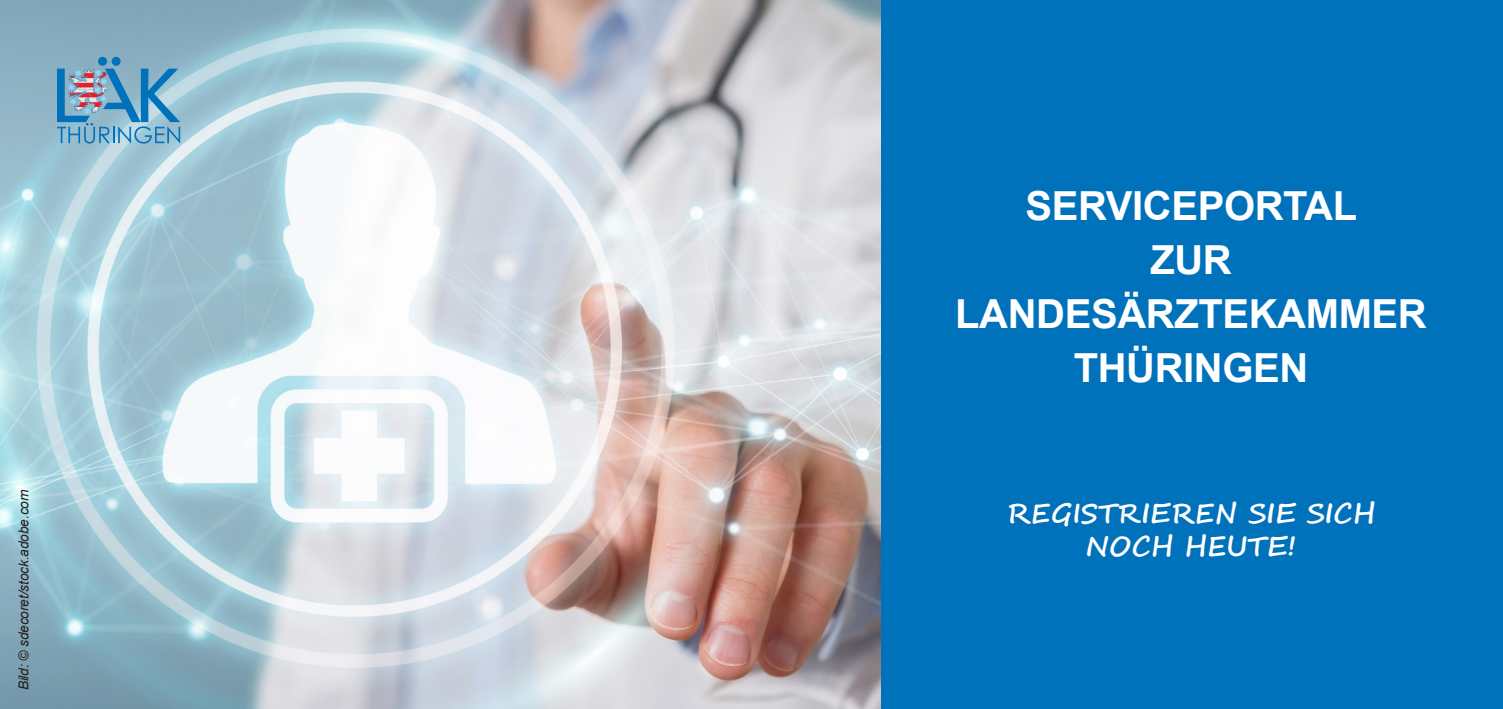
<style>
.page{position:relative;width:1503px;height:709px;background:#fff}
.page>*{position:absolute;margin:0;border:0;box-sizing:border-box;transform-origin:0 0}
.t1{font:700 40px "Arial";letter-spacing:-.01em;color:#fff}
.t2{font:700 27.5px "Segoe Script";color:#fff}
.t3{font:italic 13.75px "Arial";letter-spacing:-.01em;color:#231f20}
</style>
<div class="page">
<div style="left:880px;top:0;width:622px;height:709px;background:#0072bc"></div>
<img style="left:0;top:0;width:880px;height:709px">
<div style="left:98px;top:57px;width:9px;height:9px;background:#0072bc;border-radius:50%"></div>
<div style="left:112px;top:57px;width:9px;height:9px;background:#0072bc;border-radius:50%"></div>
<svg style="left:57px;top:69px;width:123px;height:75px;background:#70a4c4"></svg>
<p class="t3" style="left:15px;top:690px;width:202px;rotate:-90deg">Bild: © sdecoret/stock.adobe.com</p>
<p class="t1" style="left:1025px;top:177px;width:333px">SERVICEPORTAL</p>
<p class="t1" style="left:1150px;top:231px;width:83px">ZUR</p>
<p class="t1" style="left:955px;top:285px;width:473px">LANDESÄRZTEKAMMER</p>
<p class="t1" style="left:1073px;top:339px;width:236px">THÜRINGEN</p>
<p class="t2" style="left:1006px;top:490px;width:370px">REGISTRIEREN SIE SICH</p>
<p class="t2" style="left:1085px;top:523px;width:212px">NOCH HEUTE!</p>
</div>
